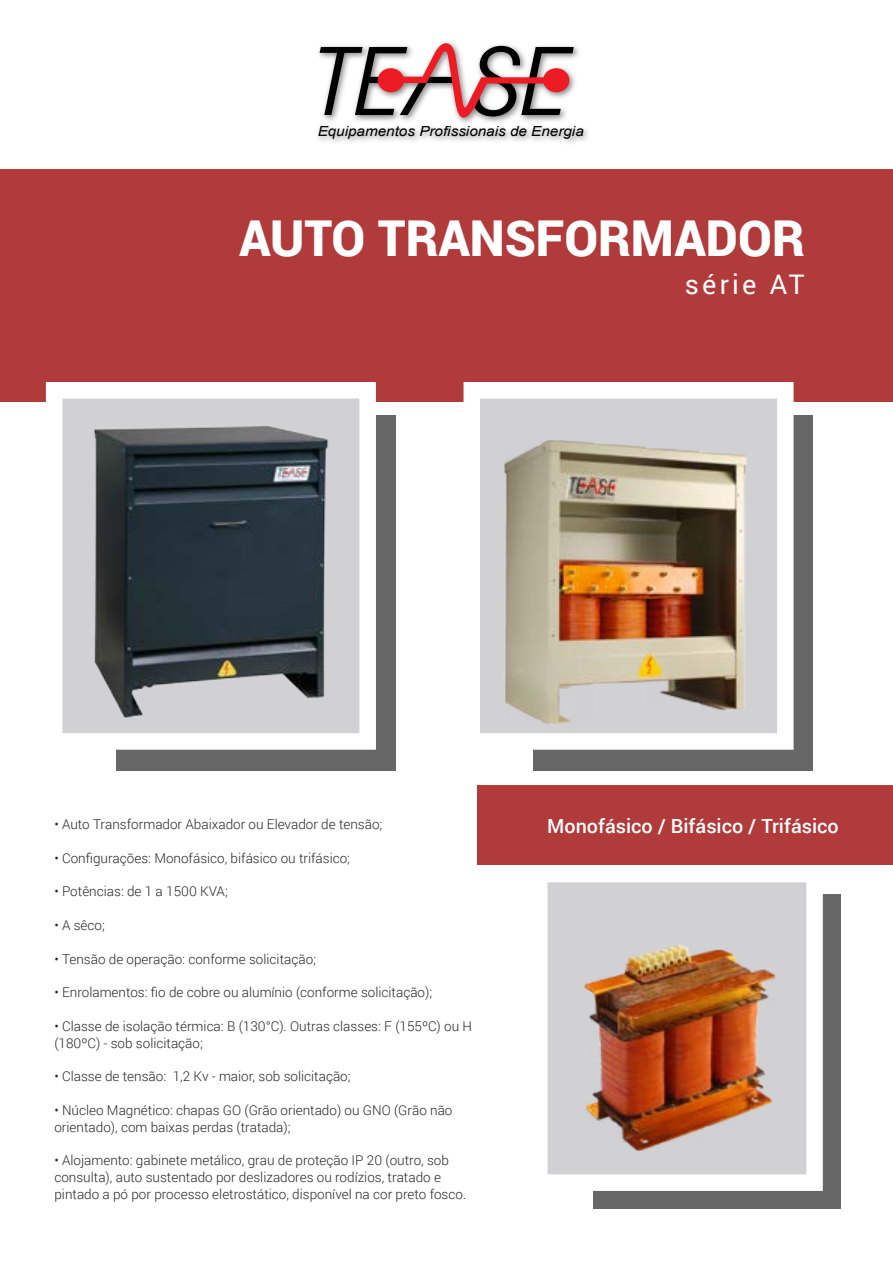
<style>
.page{position:relative;width:893px;height:1263px;background:#fff}
.page>*{position:absolute;margin:0;border:0;box-sizing:border-box;transform-origin:0 0}
.t1{font:900 49.5px "Roboto";color:#fff}
.t2{font:27px "Roboto";letter-spacing:.12em;color:#fff}
.t3{font:500 19.5px "Roboto";color:#fff}
.t4{font:italic 13.95px "Arial";color:#000;scale:1.09 1}
.t5{font:300 13.5px/16.8px "Roboto";color:#262626}
</style>
<div class="page">
<div style="left:0;top:169px;width:893px;height:232px;background:#b13a3a"></div>
<img style="left:318px;top:46px;width:270px;height:97px">
<svg style="left:320px;top:42px;width:254px;height:81px"></svg>
<div style="left:534px;top:415px;width:279px;height:355px;background:#676767"></div>
<div style="left:464px;top:382px;width:330px;height:368px;background:#d1d1d4;border:16px solid #fff"></div>
<div style="left:116px;top:415px;width:279px;height:355px;background:#676767"></div>
<div style="left:46px;top:382px;width:330px;height:368px;background:#d1d1d4;border:16px solid #fff"></div>
<img style="left:504px;top:440px;width:243px;height:284px">
<img style="left:94px;top:426px;width:235px;height:292px">
<div style="left:477px;top:785px;width:416px;height:80px;background:#b13a3a"></div>
<div style="left:593px;top:895px;width:247px;height:314px;background:#676767"></div>
<div style="left:531px;top:866px;width:292px;height:325px;background:#d1d1d4;border:16px solid #fff"></div>
<img style="left:584px;top:944px;width:192px;height:208px">
<p class="t4" style="left:318px;top:122px;width:246px">Equipamentos Profissionais de Energia</p>
<h1 class="t1" style="left:239px;top:203px;width:567px">AUTO TRANSFORMADOR</h1>
<h2 class="t2" style="left:685px;top:266px;width:121px">série AT</h2>
<p class="t5" style="left:54px;top:816px;width:330px">• Auto Transformador Abaixador ou Elevador de tensão;</p>
<p class="t5" style="left:54px;top:849px;width:297px">• Configurações: Monofásico, bifásico ou trifásico;</p>
<p class="t5" style="left:54px;top:883px;width:175px">• Potências: de 1 a 1500 KVA;</p>
<p class="t5" style="left:54px;top:916px;width:52px">• A sêco;</p>
<p class="t5" style="left:54px;top:950px;width:263px">• Tensão de operação: conforme solicitação;</p>
<p class="t5" style="left:54px;top:984px;width:379px">• Enrolamentos: fio de cobre ou alumínio (conforme solicitação);</p>
<p class="t5" style="left:54px;top:1017px;width:419px">• Classe de isolação térmica: B (130°C). Outras classes: F (155ºC) ou H (180ºC) - sob solicitação;</p>
<p class="t5" style="left:54px;top:1068px;width:298px">• Classe de tensão: 1,2 Kv - maior, sob solicitação;</p>
<p class="t5" style="left:54px;top:1101px;width:400px">• Núcleo Magnético: chapas GO (Grão orientado) ou GNO (Grão não orientado), com baixas perdas (tratada);</p>
<p class="t5" style="left:54px;top:1152px;width:413px">• Alojamento: gabinete metálico, grau de proteção IP 20 (outro, sob consulta), auto sustentado por deslizadores ou rodízios, tratado e pintado a pó por processo eletrostático, disponível na cor preto fosco.</p>
<h3 class="t3" style="left:547px;top:813px;width:293px">Monofásico / Bifásico / Trifásico</h3>
</div>
